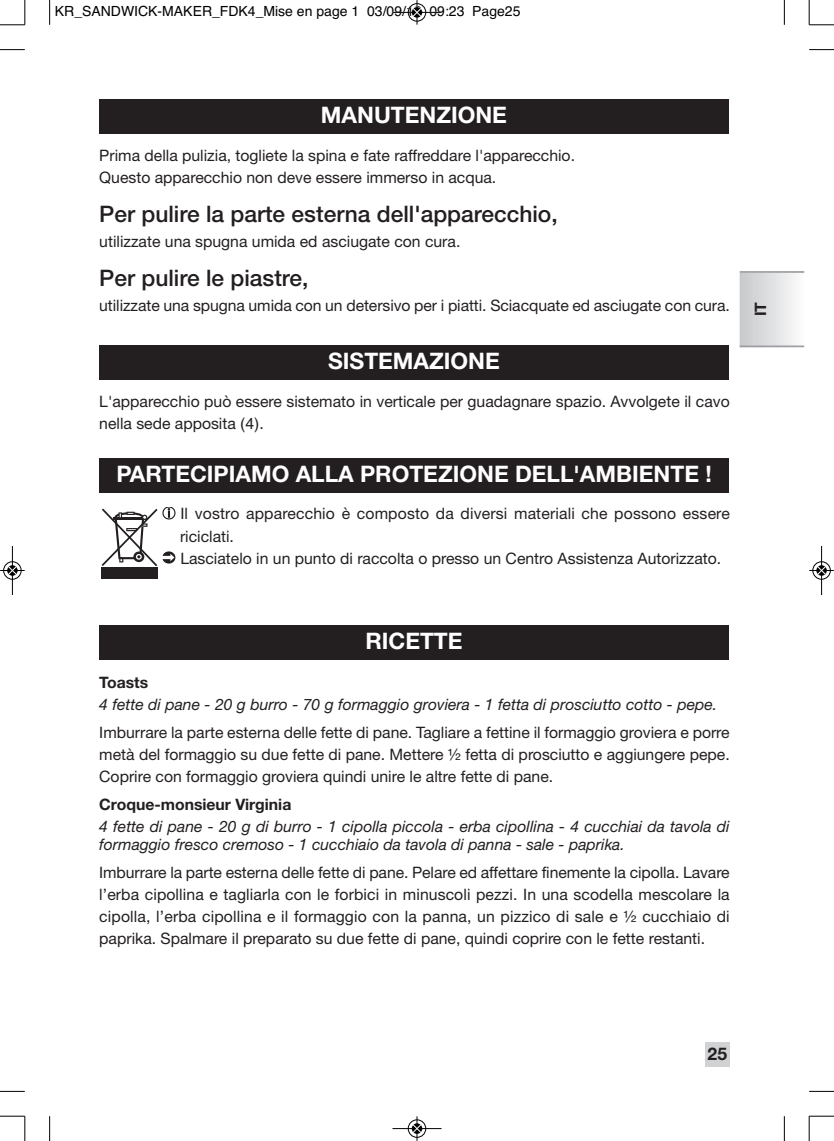
<style>
.page{position:relative;width:834px;height:1141px;background:#fff}
.page>*{position:absolute;margin:0;border:0;box-sizing:border-box;transform-origin:0 0}
.t1{font:700 22.75px "Helvetica Neue";color:#fff}
.t2{font:500 22.75px "Helvetica Neue";color:#231f20}
.t3{font:700 17.5px "Helvetica Neue";color:#231f20}
.t4{font:15.75px/22.1px "Helvetica Neue";color:#231f20}
.t5{font:italic 15.75px/17.5px "Helvetica Neue";color:#231f20}
.t6{font:700 15.75px "Helvetica Neue";color:#231f20}
.t7{font:14px "Helvetica";color:#000}
.s1{font-family:"Helvetica"}
</style>
<div class="page">
<div style="left:99px;top:99px;width:629px;height:35px;background:#231f20"></div>
<div style="left:99px;top:345px;width:629px;height:34px;background:#231f20"></div>
<div style="left:99px;top:458px;width:629px;height:34px;background:#231f20"></div>
<svg style="left:163px;top:507px;width:12px;height:12px"></svg>
<svg style="left:163px;top:551px;width:12px;height:13px"></svg>
<div style="left:99px;top:625px;width:629px;height:34px;background:#231f20"></div>
<div style="left:704px;top:1042px;width:25px;height:25px;background:#d1d2d4"></div>
<div style="left:739px;top:273px;width:65px;height:74px;background:linear-gradient(to right,#c7c8ca,#fbfbfc)"></div>
<hr style="left:739px;top:271px;width:65px;height:2px;background:#9d9fa2">
<hr style="left:739px;top:345px;width:65px;height:2px;background:#9d9fa2">
<svg style="left:102px;top:509px;width:55px;height:57px"></svg>
<div style="left:101px;top:567px;width:57px;height:12px;background:#231f20"></div>
<svg style="left:49px;top:0;width:1px;height:25px"></svg>
<svg style="left:0;top:49px;width:25px;height:1px"></svg>
<svg style="left:783px;top:0;width:1px;height:25px"></svg>
<svg style="left:809px;top:49px;width:24px;height:1px"></svg>
<svg style="left:49px;top:1116px;width:1px;height:25px"></svg>
<svg style="left:0;top:1091px;width:25px;height:1px"></svg>
<svg style="left:783px;top:1116px;width:1px;height:25px"></svg>
<svg style="left:809px;top:1091px;width:24px;height:1px"></svg>
<svg style="left:0;top:0;width:26px;height:26px"></svg>
<svg style="left:808px;top:0;width:25px;height:26px"></svg>
<svg style="left:0;top:1116px;width:26px;height:25px"></svg>
<svg style="left:808px;top:1116px;width:25px;height:25px"></svg>
<div style="left:407px;top:3px;width:19px;height:19px;border:1px solid #fff;border-radius:50%"></div>
<hr style="left:392px;top:12px;width:49px;height:1px;background:#000">
<div style="left:408px;top:3px;width:18px;height:18px;border:1px solid #000;border-radius:50%"></div>
<svg style="left:412px;top:0;width:9px;height:25px"></svg>
<div style="left:407px;top:1119px;width:19px;height:19px;border:1px solid #fff;border-radius:50%"></div>
<hr style="left:392px;top:1128px;width:49px;height:1px;background:#000">
<div style="left:408px;top:1120px;width:18px;height:18px;border:1px solid #000;border-radius:50%"></div>
<svg style="left:412px;top:1116px;width:9px;height:25px"></svg>
<div style="left:3px;top:561px;width:19px;height:19px;border:1px solid #fff;border-radius:50%"></div>
<hr style="left:12px;top:546px;width:1px;height:49px;background:#000">
<div style="left:3px;top:562px;width:18px;height:17px;border:1px solid #000;border-radius:50%"></div>
<svg style="left:0;top:566px;width:25px;height:9px"></svg>
<div style="left:812px;top:561px;width:18px;height:19px;border:1px solid #fff;border-radius:50%"></div>
<hr style="left:821px;top:546px;width:1px;height:49px;background:#000">
<div style="left:812px;top:562px;width:18px;height:17px;border:1px solid #000;border-radius:50%"></div>
<svg style="left:809px;top:566px;width:24px;height:9px"></svg>
<p class="t7" style="left:55px;top:6px;width:467px">KR_SANDWICK-MAKER_FDK4_Mise en page 1 03/09/12 09:23 Page25</p>
<h1 class="t1" style="left:321px;top:107px;width:187px">MANUTENZIONE</h1>
<p class="t4" style="left:99px;top:146px;width:477px">Prima della pulizia, togliete la spina e fate raffreddare l'apparecchio.<br>Questo apparecchio non deve essere immerso in acqua.</p>
<h1 class="t2" style="left:99px;top:205px;width:460px">Per pulire la parte esterna dell'apparecchio,</h1>
<p class="t4" style="left:99px;top:232px;width:362px">utilizzate una spugna umida ed asciugate con cura.</p>
<h1 class="t2" style="left:99px;top:269px;width:211px">Per pulire le piastre,</h1>
<p class="t4" style="left:99px;top:296px;width:632px">utilizzate una spugna umida con un detersivo per i piatti. Sciacquate ed asciugate con cura.</p>
<h1 class="t1" style="left:328px;top:353px;width:173px">SISTEMAZIONE</h1>
<p class="t4" style="left:99px;top:391px;width:632px">L'apparecchio può essere sistemato in verticale per guadagnare spazio. Avvolgete il cavo nella sede apposita <span class="s1">(4)</span>.</p>
<h1 class="t1" style="left:116px;top:466px;width:596px">PARTECIPIAMO ALLA PROTEZIONE DELL'AMBIENTE !</h1>
<p class="t4" style="left:180px;top:504px;width:551px">Il vostro apparecchio è composto da diversi materiali che possono essere riciclati.<br>Lasciatelo in un punto di raccolta o presso un Centro Assistenza Autorizzato.</p>
<p class="t6" style="left:754px;top:316px;width:16px;rotate:-90deg">IT</p>
<h1 class="t1" style="left:365px;top:632px;width:99px">RICETTE</h1>
<p class="t6" style="left:99px;top:676px;width:50px">Toasts</p>
<p class="t5" style="left:99px;top:697px;width:619px">4 fette di pane - 20 g burro - 70 g formaggio groviera - 1 fetta di prosciutto cotto - pepe.</p>
<p class="t4" style="left:99px;top:723px;width:632px;text-align:justify">Imburrare la parte esterna delle fette di pane. Tagliare a fettine il formaggio groviera e porre metà del formaggio su due fette di pane. Mettere ½ fetta di prosciutto e aggiungere pepe.<br>Coprire con formaggio groviera quindi unire le altre fette di pane.</p>
<p class="t6" style="left:99px;top:799px;width:193px">Croque-monsieur Virginia</p>
<p class="t5" style="left:99px;top:820px;width:632px">4 fette di pane - 20 g di burro - 1 cipolla piccola - erba cipollina - 4 cucchiai da tavola di formaggio fresco cremoso - 1 cucchiaio da tavola di panna - sale - paprika.</p>
<p class="t4" style="left:99px;top:863px;width:632px;text-align:justify">Imburrare la parte esterna delle fette di pane. Pelare ed affettare finemente la cipolla. Lavare l’erba cipollina e tagliarla con le forbici in minuscoli pezzi. In una scodella mescolare la cipolla, l’erba cipollina e il formaggio con la panna, un pizzico di sale e ½ cucchiaio di paprika. Spalmare il preparato su due fette di pane, quindi coprire con le fette restanti.</p>
<p class="t3" style="left:707px;top:1047px;width:21px">25</p>
</div>
